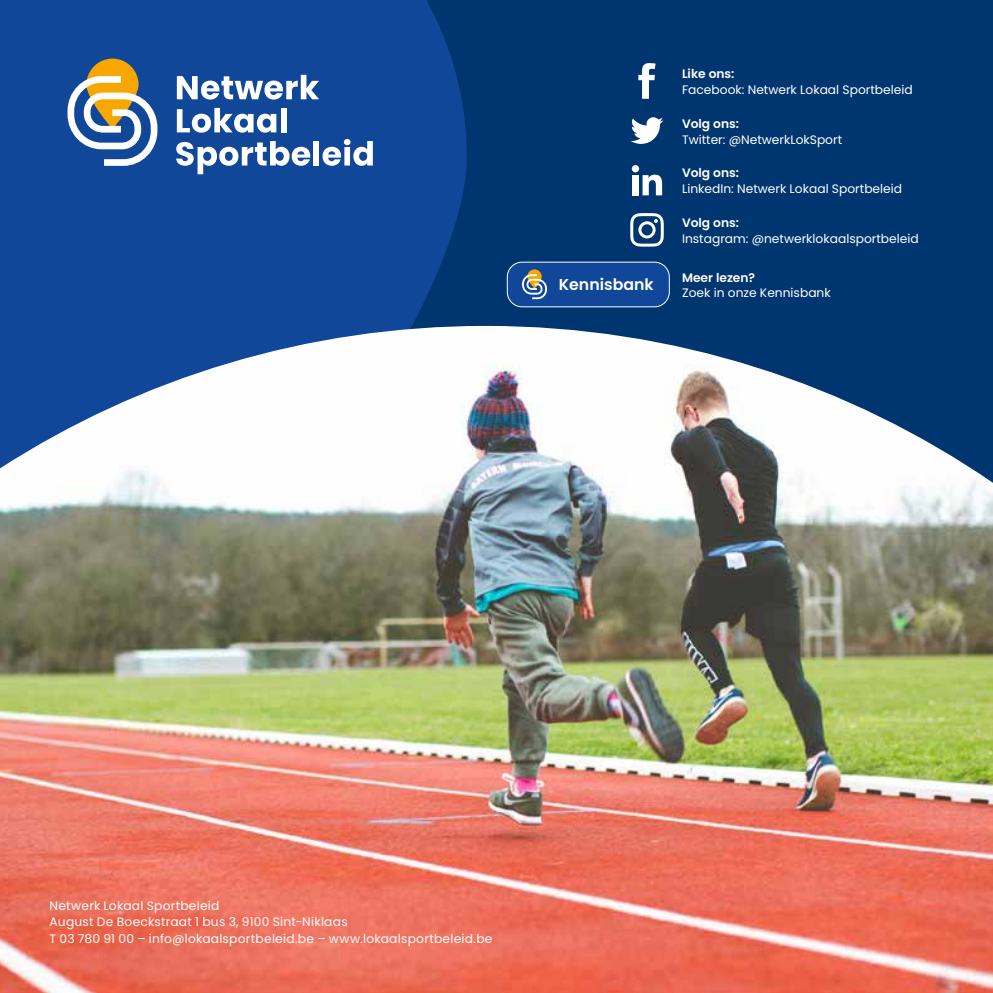
<style>
.page{position:relative;width:993px;height:993px;background:#fff}
.page>*{position:absolute;margin:0;border:0;box-sizing:border-box;transform-origin:0 0}
.t1{font:600 15.75px "Poppins";color:#fff}
.t2{font:12.25px "Poppins";color:#fff}
.t3{font:12.25px/15.8px "Poppins";letter-spacing:.02em;color:#fff}
.t4{font:600 12.25px "Poppins";color:#fff}
</style>
<div class="page">
<div style="left:0;top:0;width:992px;height:566px;background:#003670"></div>
<div style="left:0;top:0;width:466px;height:326px;background:#104798"></div>
<img style="left:0;top:326px;width:992px;height:666px">
<div style="left:86px;top:59px;width:52px;height:70px;background:#f7a700;border-radius:26px"></div>
<svg style="left:177px;top:75px;width:142px;height:24px;background:#85a1ca"></svg>
<svg style="left:177px;top:108px;width:99px;height:25px;background:#829ec9"></svg>
<div style="left:281px;top:108px;width:5px;height:24px;background:#fff"></div>
<svg style="left:176px;top:141px;width:134px;height:33px;background:#698bbe"></svg>
<div style="left:313px;top:141px;width:6px;height:24px;background:#fff"></div>
<svg style="left:322px;top:139px;width:51px;height:27px"></svg>
<svg style="left:67px;top:76px;width:90px;height:90px;background:#8293a3"></svg>
<svg style="left:638px;top:63px;width:17px;height:36px"></svg>
<svg style="left:631px;top:117px;width:32px;height:27px"></svg>
<div style="left:507px;top:262px;width:162px;height:45px;background:#104798;border-radius:15px"></div>
<div style="left:507px;top:262px;width:162px;height:45px;border:1px solid #fff;border-radius:15px"></div>
<div style="left:527px;top:269px;width:14px;height:20px;background:#f7a700;border-radius:7px"></div>
<svg style="left:522px;top:274px;width:25px;height:25px"></svg>
<svg style="left:630px;top:213px;width:33px;height:33px"></svg>
<div style="left:632px;top:175px;width:6px;height:20px;background:#fff"></div>
<div style="left:631px;top:165px;width:8px;height:7px;background:#fff;border-radius:50%"></div>
<svg style="left:642px;top:174px;width:20px;height:21px"></svg>
<p class="t1" style="left:558px;top:275px;width:96px">Kennisbank</p>
<p class="t4" style="left:681px;top:67px;width:54px">Like ons:</p>
<p class="t2" style="left:681px;top:82px;width:232px">Facebook: Netwerk Lokaal Sportbeleid</p>
<p class="t4" style="left:681px;top:116px;width:58px">Volg ons:</p>
<p class="t2" style="left:681px;top:132px;width:162px">Twitter: @NetwerkLokSport</p>
<p class="t4" style="left:681px;top:166px;width:58px">Volg ons:</p>
<p class="t2" style="left:681px;top:182px;width:221px">LinkedIn: Netwerk Lokaal Sportbeleid</p>
<p class="t4" style="left:681px;top:216px;width:58px">Volg ons:</p>
<p class="t2" style="left:681px;top:231px;width:238px">Instagram: @netwerklokaalsportbeleid</p>
<p class="t4" style="left:681px;top:270px;width:75px">Meer lezen?</p>
<p class="t2" style="left:681px;top:286px;width:150px">Zoek in onze Kennisbank</p>
<p class="t3" style="left:50px;top:897px;width:299px">Netwerk Lokaal Sportbeleid<br>August De Boeckstraat 1 bus 3, 9100 Sint-Niklaas</p>
<p class="t3" style="left:50px;top:930px;width:444px">T 03 780 91 00 – info@lokaalsportbeleid.be – www.lokaalsportbeleid.be</p>
</div>
